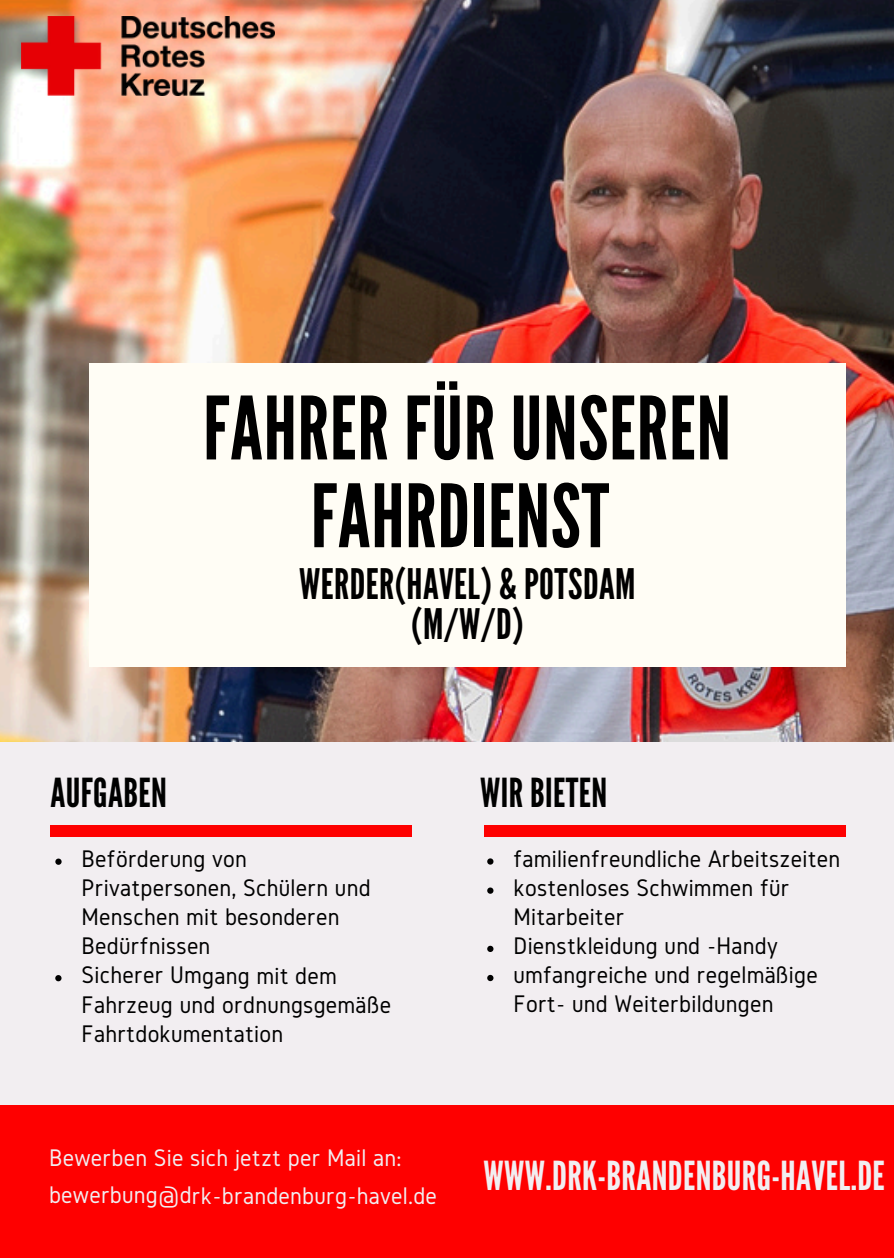
<style>
.page{position:relative;width:894px;height:1258px;background:#fff}
.page>*{position:absolute;margin:0;border:0;box-sizing:border-box;transform-origin:0 0}
.t1{font:87px/87.6px "League Gothic";letter-spacing:.01em;color:#000;text-align:center}
.t2{font:42px/40.5px "League Gothic";letter-spacing:.01em;color:#000;text-align:center}
.t3{font:39.9px "League Gothic";letter-spacing:.01em;color:#f2eef1}
.t4{font:39.9px "League Gothic";letter-spacing:.01em;color:#000}
.t5{font:24.9px/29.1px "Gidole";letter-spacing:.01em;color:#000}
.t6{font:24.9px "Gidole";letter-spacing:.01em;color:#f2eef1}
</style>
<div class="page">
<img style="left:0;top:0;width:893px;height:743px">
<div style="left:0;top:743px;width:893px;height:452px;background:#f2eef1"></div>
<div style="left:0;top:1105px;width:893px;height:153px;background:#fe0000"></div>
<div style="left:484px;top:825px;width:361px;height:11px;background:#fe0000"></div>
<div style="left:89px;top:364px;width:756px;height:303px;background:#fffdf5"></div>
<div style="left:51px;top:825px;width:361px;height:12px;background:#fe0000"></div>
<svg style="left:55px;top:858px;width:7px;height:7px"></svg>
<svg style="left:55px;top:975px;width:6px;height:6px"></svg>
<img style="left:22px;top:16px;width:252px;height:79px">
<svg style="left:487px;top:858px;width:6px;height:6px"></svg>
<svg style="left:487px;top:887px;width:6px;height:7px"></svg>
<svg style="left:487px;top:946px;width:6px;height:6px"></svg>
<svg style="left:487px;top:975px;width:6px;height:6px"></svg>
<p class="t1" style="left:203px;top:386px;width:529px">FAHRER FÜR UNSEREN<br>FAHRDIENST</p>
<p class="t2" style="left:299px;top:565px;width:338px">WERDER(HAVEL) &amp; POTSDAM (M/W/D)</p>
<p class="t4" style="left:51px;top:769px;width:118px">AUFGABEN</p>
<p class="t4" style="left:480px;top:769px;width:128px">WIR BIETEN</p>
<h1 class="t5" style="left:81px;top:844px;width:290px">Beförderung von<br>Privatpersonen, Schülern und<br>Menschen mit besonderen<br>Bedürfnissen</h1>
<p class="t5" style="left:81px;top:960px;width:311px">Sicherer Umgang mit dem<br>Fahrzeug und ordnungsgemäße<br>Fahrtdokumentation</p>
<p class="t6" style="left:49px;top:1144px;width:354px">Bewerben Sie sich jetzt per Mail an:</p>
<p class="t6" style="left:49px;top:1181px;width:389px">bewerbung@drk-brandenburg-havel.de</p>
<p class="t5" style="left:513px;top:843px;width:328px">familienfreundliche Arbeitszeiten</p>
<h1 class="t5" style="left:513px;top:873px;width:277px">kostenloses Schwimmen für<br>Mitarbeiter</h1>
<p class="t5" style="left:513px;top:931px;width:266px">Dienstkleidung und -Handy</p>
<p class="t5" style="left:513px;top:960px;width:306px">umfangreiche und regelmäßige<br>Fort- und Weiterbildungen</p>
<p class="t3" style="left:483px;top:1152px;width:403px">WWW.DRK-BRANDENBURG-HAVEL.DE</p>
</div>
